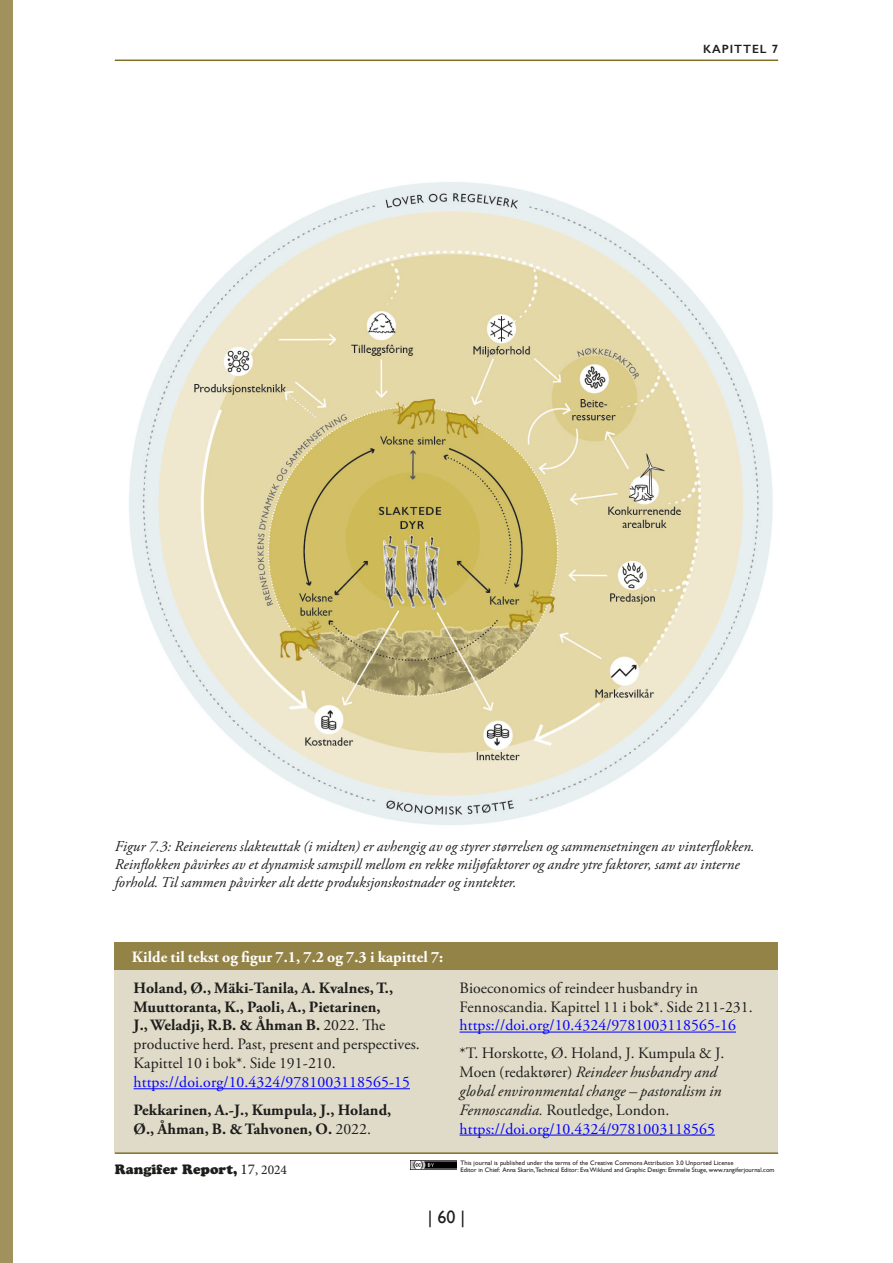
<style>
.page{position:relative;width:893px;height:1263px;background:#fff}
.page>*{position:absolute;margin:0;border:0;box-sizing:border-box;transform-origin:0 0}
.t1{font:18px "Gill Sans";color:#1d1d1b}
.Brödtext_P{font:700 15.75px/18.9px "Adobe Garamond Pro";letter-spacing:.005em;color:#1d1d1b}
.Brödtext_P-2{font:italic 15.75px/18.9px "Adobe Garamond Pro";letter-spacing:.005em;color:#1d1d1b}
.Brödtext_P-3{font:15.75px/18.9px "Adobe Garamond Pro";letter-spacing:.005em;color:#1d1d1b}
.Brödtext_P-4{font:15.75px "Adobe Garamond Pro";letter-spacing:.005em;color:#00f}
.Källförteckning_rubrik{font:700 15.75px "Adobe Garamond Pro";letter-spacing:.005em;color:#fff}
.Bildtext_P{font:italic 15px/18px "Adobe Garamond Pro";letter-spacing:.005em;color:#1d1d1b}
.t2{font:13.5px "Cooper Black Std";color:#1d1d1b}
.t3{font:600 12px "Gill Sans";letter-spacing:.08em;color:#1d1d1b}
.t4{font:6.45px/7.5px "Gill Sans";color:#1d1d1b}
.s1{font-weight:400}
.s2{color:#00f}
.s3{font-style:normal}
.s4{font-family:"Minion Pro";font-size:15px}
.s5{font-family:"Minion Pro"}
</style>
<div class="page">
<div style="left:0;top:0;width:13px;height:1263px;background:#a1925d"></div>
<hr style="left:115px;top:60px;width:663px;height:1px;background:#826e27">
<hr style="left:115px;top:1152px;width:663px;height:2px;background:#826e27">
<img style="left:411px;top:1160px;width:45px;height:9px">
<div style="left:115px;top:942px;width:663px;height:211px;background:#e0dbc9"></div>
<hr style="left:134px;top:1088px;width:276px;height:1px;background:#00f">
<hr style="left:460px;top:1032px;width:276px;height:1px;background:#00f">
<hr style="left:460px;top:1135px;width:255px;height:1px;background:#00f">
<div style="left:115px;top:942px;width:663px;height:28px;background:#948347"></div>
<img style="left:129px;top:182px;width:644px;height:643px">
<p class="t3" style="left:703px;top:41px;width:77px">KAPITTEL 7</p>
<p class="Bildtext_P" style="left:115px;top:837px;width:641px">Figur 7.3: Reineierens slakteuttak (i midten) er avhengig av og styrer størrelsen og sammensetningen av vinterflokken.<br>Reinflokken påvirkes av et dynamisk samspill mellom en rekke miljøfaktorer og andre ytre faktorer, samt av interne forhold. Til sammen påvirker alt dette produksjonskostnader og inntekter.</p>
<h3 class="Källförteckning_rubrik" style="left:132px;top:948px;width:313px">Kilde til tekst og figur 7.1, 7.2 og 7.3 i kapittel 7:</h3>
<p class="Brödtext_P" style="left:134px;top:978px;width:288px">Holand, Ø., Mäki-Tanila, A. Kvalnes, T., Muuttoranta, K., Paoli, A., Pietarinen,<br>J., Weladji, R.B. &amp; Åhman B. <span class="s1">2022. The productive herd. Past, present and perspectives.<br>Kapittel 10 i bok*. Side 191-210.</span></p>
<p class="Brödtext_P-4" style="left:134px;top:1073px;width:278px">https://doi.org/10.4324/9781003118565-15</p>
<p class="Brödtext_P" style="left:134px;top:1100px;width:259px">Pekkarinen, A.-J., Kumpula, J., Holand,<br>Ø., Åhman, B. &amp; Tahvonen, O. <span class="s1">2022.</span></p>
<p class="Brödtext_P-3" style="left:460px;top:979px;width:295px">Bioeconomics of reindeer husbandry in<br>Fennoscandia. Kapittel 11 i bok*. Side 211-231. <span class="s2">https://doi.org/10.4324/9781003118565-16</span></p>
<p class="Brödtext_P-2" style="left:460px;top:1044px;width:266px"><span class="s3">*T. Horskotte, Ø. Holand, J. Kumpula &amp; J.<br>Moen (redaktører)</span> Reindeer husbandry and global environmental change – pastoralism in Fennoscandia. <span class="s3">Routledge, London.</span></p>
<p class="Brödtext_P-4" style="left:460px;top:1119px;width:257px">https://doi.org/10.4324/9781003118565</p>
<p class="t2" style="left:115px;top:1161px;width:174px">Rangifer Report, <span class="s4">17</span><span class="s5">, 2024</span></p>
<p class="t4" style="left:460px;top:1159px;width:316px">This journal is published under the terms of the Creative Commons Attribution 3.0 Unported License<br>Editor in Chief: Anna Skarin,Technical Editor: Eva Wiklund and Graphic Design: Emmelie Stuge, www.rangiferjournal.com</p>
<p class="t1" style="left:428px;top:1206px;width:39px">| 60 |</p>
</div>
